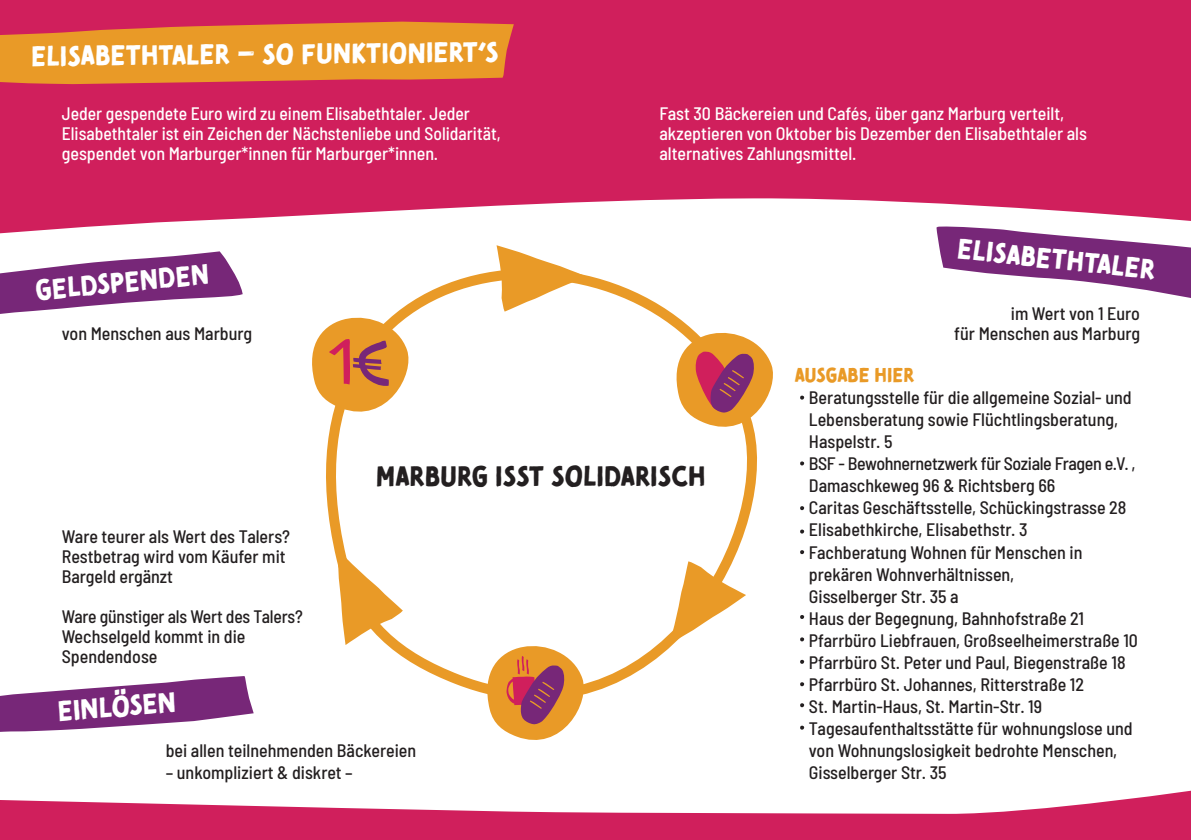
<style>
.page{position:relative;width:1191px;height:840px;background:#fff}
.page>*{position:absolute;margin:0;border:0;box-sizing:border-box;transform-origin:0 0}
.t1{font:28px "Tomarik Brush";color:#fff}
.t2{font:28px "Tomarik Brush";color:#231f20}
.t3{font:20px "Tomarik Brush";color:#e99a27}
.t4{font:500 semi-condensed 18px/22px "Barlow";color:#231f20}
.t5{font:500 semi-condensed 18px/20px "Barlow";color:#fff}
</style>
<div class="page">
<div style="left:0;top:0;width:1191px;height:839px;background:#d01f5c"></div>
<div style="left:0;top:198px;width:1191px;height:615px;background:#fff"></div>
<div style="left:261px;top:198px;width:520px;height:571px;background:#fff"></div>
<svg style="left:496px;top:245px;width:88px;height:66px;background:#f3ca8f"></svg>
<svg style="left:670px;top:561px;width:76px;height:81px;background:#f4ce97"></svg>
<svg style="left:338px;top:551px;width:65px;height:93px;background:#f3c98d"></svg>
<svg style="left:660px;top:316px;width:119px;height:124px;background:#e6b799"></svg>
<svg style="left:471px;top:629px;width:119px;height:124px;background:#e7bc9d"></svg>
<svg style="left:296px;top:301px;width:119px;height:124px;background:#eec293"></svg>
<svg style="left:0;top:675px;width:254px;height:57px;background:#a26ca3"></svg>
<svg style="left:0;top:251px;width:243px;height:65px;background:#a875a8"></svg>
<svg style="left:936px;top:226px;width:255px;height:75px;background:#ae7faf"></svg>
<svg style="left:799px;top:394px;width:5px;height:6px"></svg>
<svg style="left:799px;top:460px;width:5px;height:6px"></svg>
<svg style="left:799px;top:505px;width:5px;height:5px"></svg>
<svg style="left:799px;top:528px;width:5px;height:6px"></svg>
<svg style="left:799px;top:549px;width:5px;height:5px"></svg>
<svg style="left:799px;top:614px;width:5px;height:5px"></svg>
<svg style="left:799px;top:636px;width:5px;height:5px"></svg>
<svg style="left:799px;top:658px;width:5px;height:6px"></svg>
<svg style="left:799px;top:681px;width:5px;height:5px"></svg>
<svg style="left:799px;top:702px;width:5px;height:5px"></svg>
<svg style="left:799px;top:724px;width:5px;height:5px"></svg>
<svg style="left:0;top:22px;width:514px;height:62px;background:#e58a2d"></svg>
<h1 class="t1" style="left:31px;top:33px;width:468px;rotate:-1deg">ELISABETHTALER – SO FUNKTIONIERT‘S</h1>
<p class="t5" style="left:62px;top:102px;width:440px">Jeder gespendete Euro wird zu einem Elisabethtaler. Jeder<br>Elisabethtaler ist ein Zeichen der Nächstenliebe und Solidarität, gespendet von Marburger*innen für Marburger*innen.</p>
<p class="t5" style="left:659px;top:102px;width:429px">Fast 30 Bäckereien und Cafés, über ganz Marburg verteilt, akzeptieren von Oktober bis Dezember den Elisabethtaler als alternatives Zahlungsmittel.</p>
<h1 class="t1" style="left:33px;top:264px;width:176px;rotate:-5deg">GELDSPENDEN</h1>
<p class="t4" style="left:62px;top:320px;width:192px">von Menschen aus Marburg</p>
<p class="t4" style="left:62px;top:525px;width:230px;line-height:20px">Ware teurer als Wert des Talers?<br>Restbetrag wird vom Käufer mit<br>Bargeld ergänzt</p>
<p class="t4" style="left:62px;top:604px;width:242px;line-height:20px">Ware günstiger als Wert des Talers?<br>Wechselgeld kommt in die<br>Spendendose</p>
<h1 class="t2" style="left:376px;top:450px;width:331px">MARBURG ISST SOLIDARISCH</h1>
<h1 class="t1" style="left:56px;top:685px;width:120px;rotate:-4deg">EINLÖSEN</h1>
<p class="t4" style="left:166px;top:737px;width:252px">bei allen teilnehmenden Bäckereien</p>
<p class="t4" style="left:166px;top:759px;width:188px">– unkompliziert &amp; diskret –</p>
<h1 class="t1" style="left:960px;top:223px;width:200px;rotate:6deg">ELISABETHTALER</h1>
<p class="t4" style="left:954px;top:302px;width:187px;line-height:20px;text-align:right">im Wert von 1 Euro<br>für Menschen aus Marburg</p>
<p class="t3" style="left:794px;top:357px;width:121px">AUSGABE HIER</p>
<p class="t4" style="left:809px;top:385px;width:330px">Beratungsstelle für die allgemeine Sozial- und Lebensberatung sowie Flüchtlingsberatung, Haspelstr. 5<br>BSF - Bewohnernetzwerk für Soziale Fragen e.V. , Damaschkeweg 96 &amp; Richtsberg 66<br>Caritas Geschäftsstelle, Schückingstrasse 28<br>Elisabethkirche, Elisabethstr. 3<br>Fachberatung Wohnen für Menschen in prekären Wohnverhältnissen,<br>Gisselberger Str. 35 a<br>Haus der Begegnung, Bahnhofstraße 21<br>Pfarrbüro Liebfrauen, Großseelheimerstraße 10<br>Pfarrbüro St. Peter und Paul, Biegenstraße 18<br>Pfarrbüro St. Johannes, Ritterstraße 12<br>St. Martin-Haus, St. Martin-Str. 19<br>Tagesaufenthaltsstätte für wohnungslose und von Wohnungslosigkeit bedrohte Menschen, Gisselberger Str. 35</p>
</div>
